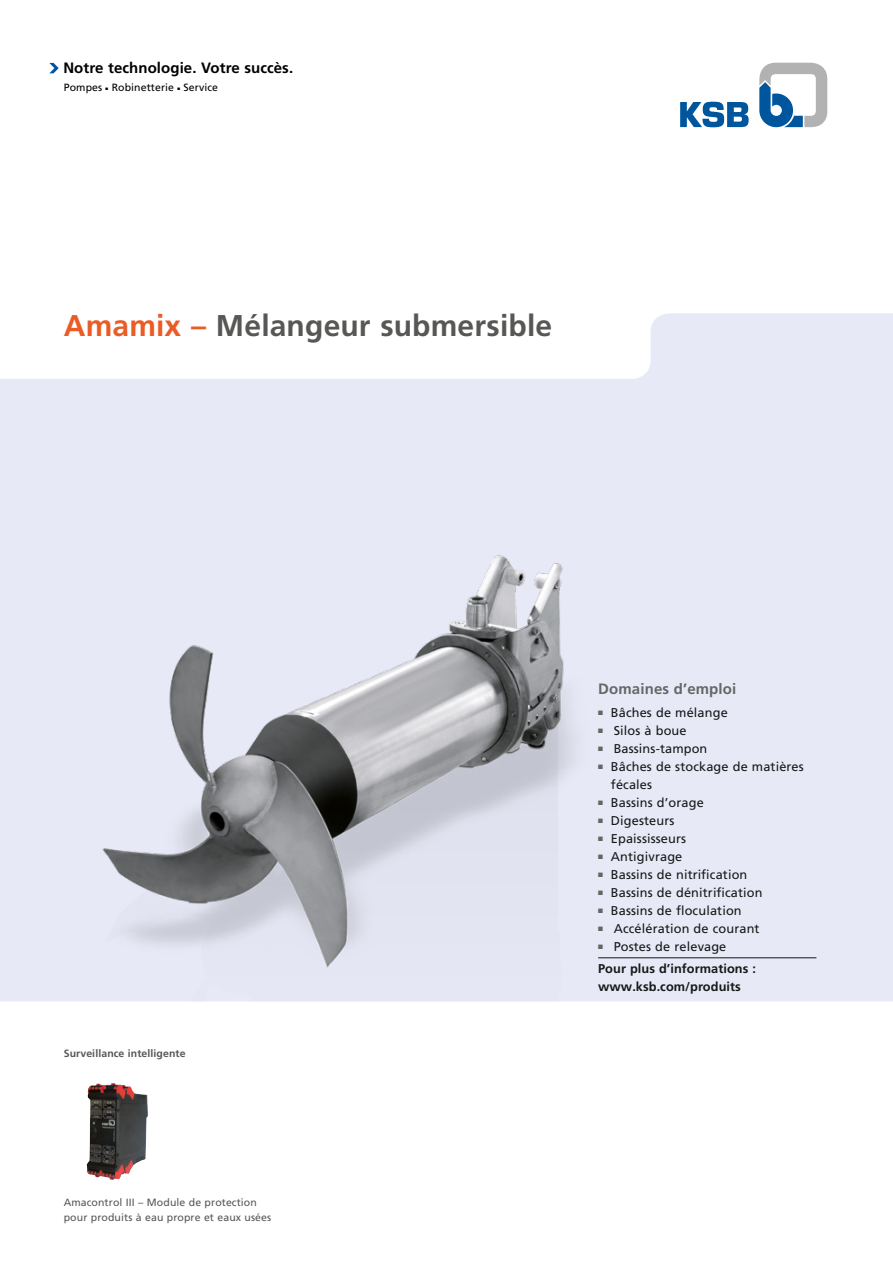
<style>
.page{position:relative;width:893px;height:1263px;background:#fff}
.page>*{position:absolute;margin:0;border:0;box-sizing:border-box;transform-origin:0 0}
._01_Heading_Title{font:700 30px "Frutiger LT Pro";letter-spacing:.005em;color:#575756}
._13_Claim{font:700 15px "Frutiger LT Pro";letter-spacing:.005em;color:#000}
.t1{font:700 15px "Frutiger LT Pro";letter-spacing:.01em;color:#575756}
.t2{font:12.75px/18px "Frutiger LT Pro";letter-spacing:.01em;color:#000}
.t3{font:700 12.75px/22.2px "Frutiger LT Pro";letter-spacing:.005em;color:#000}
.t4{font:10.5px/15px "Frutiger LT Pro";letter-spacing:.01em;color:#575756}
._12_Activity_profile{font:10.5px "Frutiger LT Pro";letter-spacing:.01em;color:#000}
.t5{font:700 10.5px "Frutiger LT Pro";letter-spacing:.01em;color:#575756}
.s1{color:#eb5b25}
.s2{color:#575756}
.s3{font-weight:400}
</style>
<div class="page">
<svg style="left:759px;top:62px;width:69px;height:65px"></svg>
<svg style="left:680px;top:102px;width:69px;height:26px"></svg>
<svg style="left:49px;top:63px;width:10px;height:10px"></svg>
<hr style="left:598px;top:957px;width:218px;height:1px;background:#000">
<img style="left:38px;top:481px;width:599px;height:521px">
<img style="left:87px;top:1083px;width:61px;height:97px">
<p class="_13_Claim" style="left:63px;top:59px;width:231px">Notre technologie. Votre succès.</p>
<p class="_12_Activity_profile" style="left:64px;top:81px;width:156px">Pompes ■ Robinetterie ■ Service</p>
<p class="_01_Heading_Title" style="left:64px;top:308px;width:490px"><span class="s1">Amamix –</span> Mélangeur submersible</p>
<p class="t5" style="left:64px;top:1047px;width:123px">Surveillance intelligente</p>
<p class="t4" style="left:64px;top:1194px;width:209px">Amacontrol III – Module de protection pour produits à eau propre et eaux usées</p>
<p class="t1" style="left:598px;top:680px;width:140px">Domaines d’emploi</p>
<p class="t2" style="left:598px;top:703px;width:131px"><span class="s2">■</span> Bâches de mélange</p>
<p class="t2" style="left:598px;top:721px;width:90px"><span class="s2">■</span> Silos à boue</p>
<p class="t2" style="left:598px;top:739px;width:111px"><span class="s2">■</span> Bassins-tampon</p>
<p class="t2" style="left:611px;top:757px;width:194px;text-indent:-13px"><span class="s2">■</span> Bâches de stockage de matières fécales</p>
<p class="t2" style="left:598px;top:793px;width:107px"><span class="s2">■</span> Bassins d’orage</p>
<p class="t2" style="left:598px;top:811px;width:78px"><span class="s2">■</span> Digesteurs</p>
<p class="t2" style="left:598px;top:829px;width:89px"><span class="s2">■</span> Epaississeurs</p>
<p class="t2" style="left:598px;top:847px;width:86px"><span class="s2">■</span> Antigivrage</p>
<p class="t2" style="left:598px;top:865px;width:151px"><span class="s2">■</span> Bassins de nitrification</p>
<p class="t2" style="left:598px;top:883px;width:166px"><span class="s2">■</span> Bassins de dénitrification</p>
<p class="t2" style="left:598px;top:901px;width:145px"><span class="s2">■</span> Bassins de floculation</p>
<p class="t2" style="left:598px;top:919px;width:163px"><span class="s2">■</span> Accélération de courant</p>
<p class="t3" style="left:598px;top:935px;width:159px"><span class="s2">■</span> <span class="s3">Postes de relevage<br></span>Pour plus d’informations :</p>
<p class="t3" style="left:598px;top:975px;width:144px">www.ksb.com/produits</p>
</div>
